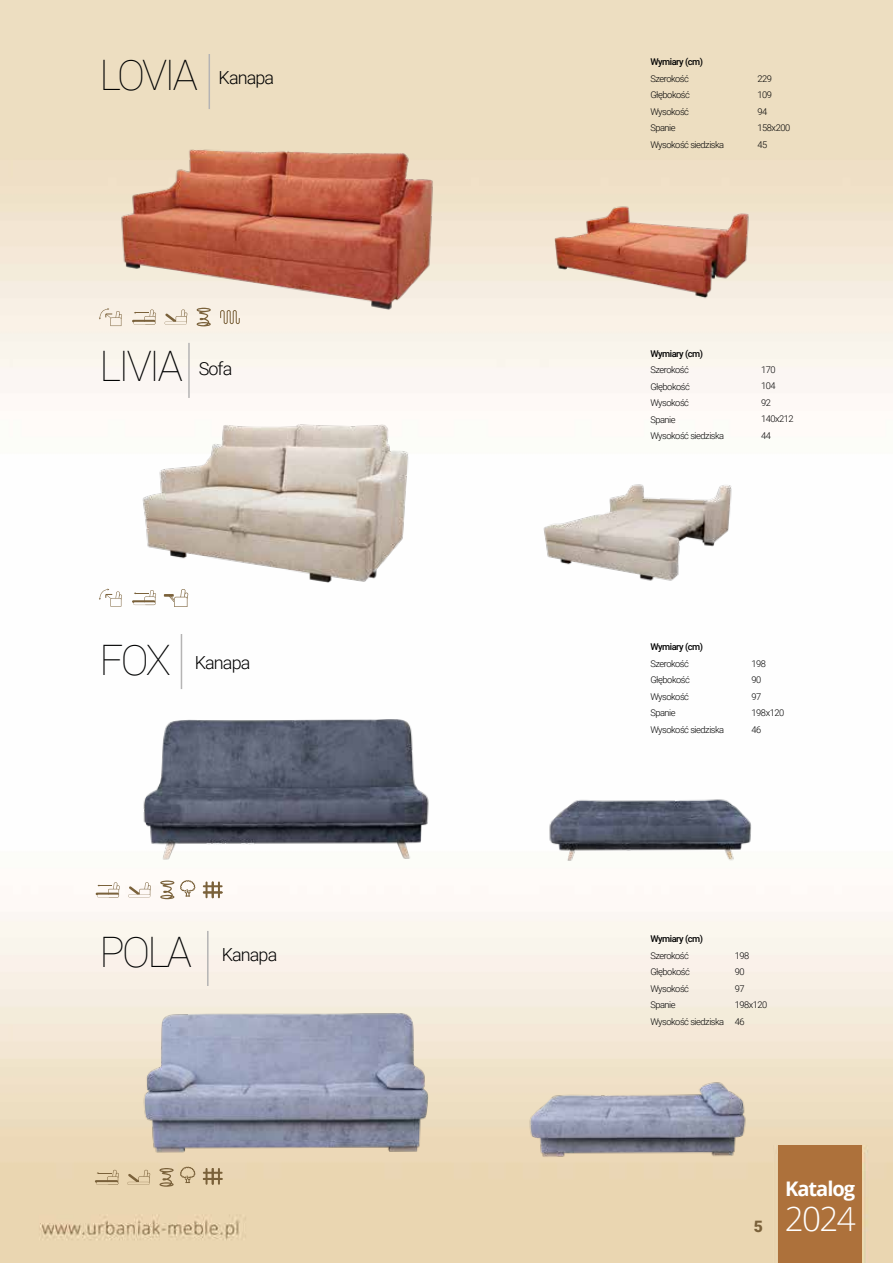
<style>
.page{position:relative;width:893px;height:1263px;background:#fff}
.page>*{position:absolute;margin:0;border:0;box-sizing:border-box;transform-origin:0 0}
.t1{font:100 42px "Roboto";letter-spacing:-.065em;color:#010202}
.t2{font:300 33.3px "Open Sans";color:#fff}
.t3{font:700 20.1px "Open Sans";letter-spacing:-.05em;color:#fff}
.t4{font:300 18px "Roboto";letter-spacing:-.05em;color:#000}
.t5{font:900 15.75px "Roboto";color:#7a613a}
.t6{font:300 9.3px/16.5px "Roboto";letter-spacing:-.05em;color:#000}
.t7{font:500 9.3px "Roboto";letter-spacing:-.05em;color:#000}
</style>
<div class="page">
<img style="left:13px;top:0;width:880px;height:1263px">
<div style="left:778px;top:1145px;width:84px;height:118px;background:#ad713b"></div>
<hr style="left:188px;top:343px;width:2px;height:55px;background:#b5b4b4">
<img style="left:99px;top:398px;width:374px;height:210px">
<img style="left:515px;top:478px;width:253px;height:120px">
<hr style="left:209px;top:54px;width:1px;height:55px;background:#b5b4b4">
<img style="left:88px;top:113px;width:374px;height:210px">
<img style="left:515px;top:187px;width:253px;height:120px">
<hr style="left:207px;top:931px;width:2px;height:55px;background:#b5b4b4">
<img style="left:95px;top:986px;width:373px;height:193px">
<img style="left:507px;top:1014px;width:261px;height:173px">
<img style="left:95px;top:694px;width:378px;height:181px">
<img style="left:529px;top:767px;width:239px;height:113px">
<hr style="left:181px;top:634px;width:1px;height:55px;background:#b5b4b4">
<svg style="left:99px;top:308px;width:23px;height:18px"></svg>
<svg style="left:165px;top:309px;width:22px;height:16px"></svg>
<svg style="left:220px;top:310px;width:20px;height:14px"></svg>
<svg style="left:197px;top:308px;width:14px;height:18px"></svg>
<svg style="left:132px;top:309px;width:24px;height:16px"></svg>
<svg style="left:180px;top:880px;width:15px;height:16px"></svg>
<hr style="left:203px;top:885px;width:20px;height:2px;background:#7a613a">
<hr style="left:203px;top:891px;width:20px;height:2px;background:#7a613a">
<svg style="left:206px;top:881px;width:14px;height:17px"></svg>
<svg style="left:180px;top:1167px;width:15px;height:16px"></svg>
<hr style="left:203px;top:1172px;width:20px;height:2px;background:#7a613a">
<hr style="left:203px;top:1178px;width:20px;height:2px;background:#7a613a">
<svg style="left:206px;top:1168px;width:14px;height:17px"></svg>
<svg style="left:99px;top:588px;width:23px;height:18px"></svg>
<svg style="left:132px;top:590px;width:24px;height:15px"></svg>
<svg style="left:164px;top:589px;width:24px;height:18px"></svg>
<svg style="left:128px;top:882px;width:23px;height:15px"></svg>
<svg style="left:160px;top:880px;width:14px;height:19px"></svg>
<svg style="left:96px;top:882px;width:24px;height:15px"></svg>
<svg style="left:127px;top:1170px;width:23px;height:15px"></svg>
<svg style="left:159px;top:1168px;width:15px;height:19px"></svg>
<svg style="left:95px;top:1170px;width:24px;height:15px"></svg>
<h1 class="t1" style="left:100px;top:45px;width:100px">LOVIA</h1>
<h3 class="t4" style="left:219px;top:65px;width:57px">Kanapa</h3>
<p class="t7" style="left:650px;top:55px;width:54px">Wymiary (cm)</p>
<p class="t6" style="left:650px;top:70px;width:75px">Szerokość<br>Głębokość<br>Wysokość<br>Spanie<br>Wysokość siedziska</p>
<p class="t6" style="left:757px;top:70px;width:34px">229<br>109<br>94<br>158x200<br>45</p>
<h1 class="t1" style="left:100px;top:337px;width:85px">LIVIA</h1>
<h3 class="t4" style="left:199px;top:356px;width:35px">Sofa</h3>
<p class="t7" style="left:650px;top:347px;width:54px">Wymiary (cm)</p>
<p class="t6" style="left:650px;top:361px;width:75px">Szerokość<br>Głębokość<br>Wysokość<br>Spanie<br>Wysokość siedziska</p>
<p class="t6" style="left:761px;top:361px;width:34px">170<br>104<br>92<br>140x212<br>44</p>
<h1 class="t1" style="left:100px;top:630px;width:73px">FOX</h1>
<h3 class="t4" style="left:195px;top:650px;width:57px">Kanapa</h3>
<p class="t7" style="left:650px;top:640px;width:54px">Wymiary (cm)</p>
<p class="t6" style="left:650px;top:655px;width:75px">Szerokość<br>Głębokość<br>Wysokość<br>Spanie<br>Wysokość siedziska</p>
<p class="t6" style="left:752px;top:655px;width:34px">198<br>90<br>97<br>198x120<br>46</p>
<h1 class="t1" style="left:100px;top:922px;width:94px">POLA</h1>
<h3 class="t4" style="left:222px;top:942px;width:57px">Kanapa</h3>
<p class="t7" style="left:650px;top:932px;width:54px">Wymiary (cm)</p>
<p class="t6" style="left:650px;top:947px;width:75px">Szerokość<br>Głębokość<br>Wysokość<br>Spanie<br>Wysokość siedziska</p>
<p class="t6" style="left:735px;top:946px;width:34px">198<br>90<br>97<br>198x120<br>46</p>
<h3 class="t5" style="left:754px;top:1215px;width:11px">5</h3>
<h3 class="t3" style="left:785px;top:1175px;width:72px">Katalog</h3>
<h2 class="t2" style="left:785px;top:1196px;width:72px">2024</h2>
</div>
